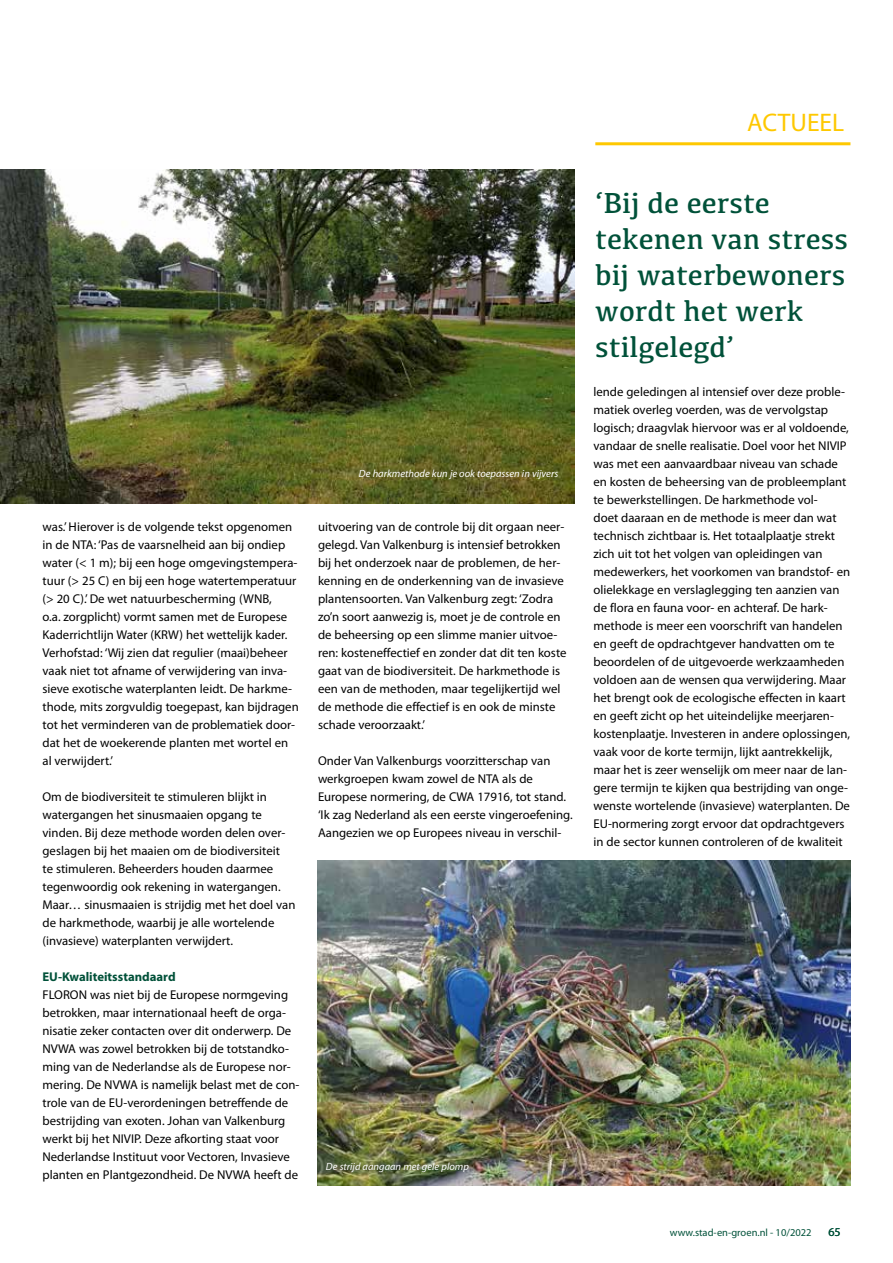
<style>
.page{position:relative;width:893px;height:1263px;background:#fff}
.page>*{position:absolute;margin:0;border:0;box-sizing:border-box;transform-origin:0 0}
.t1{font:30px/36px "Kefa";color:#005139}
.t2{font:25.5px "Myriad Pro";color:#fec800}
.t3{font:12.75px/18px "Myriad Pro";color:#000}
.t4{font:700 12.75px "Myriad Pro";color:#005139}
.t5{font:12px "Myriad Pro";color:#005139}
.t6{font:italic 10.5px "Myriad Pro";color:#fff}
.t7{font:10.5px "Myriad Pro";color:#005139}
</style>
<div class="page">
<hr style="left:595px;top:142px;width:255px;height:3px;background:#fec800">
<img style="left:1px;top:169px;width:573px;height:334px">
<img style="left:318px;top:860px;width:532px;height:325px">
<img style="left:0;top:0;width:1px;height:1263px">
<h2 class="t2" style="left:747px;top:107px;width:99px">ACTUEEL</h2>
<p class="t3" style="left:43px;top:518px;width:258px">was.’ Hierover is de volgende tekst opgenomen in de NTA: ‘Pas de vaarsnelheid aan bij ondiep water (&lt; 1 m); bij een hoge omgevingstempera&shy;tuur (&gt; 25 C) en bij een hoge watertemperatuur (&gt; 20 C).’ De wet natuurbescherming (WNB,<br>o.a. zorgplicht) vormt samen met de Europese Kaderrichtlijn Water (KRW) het wettelijk kader.<br>Verhofstad: ‘Wij zien dat regulier (maai)beheer vaak niet tot afname of verwijdering van inva&shy;sieve exotische waterplanten leidt. De harkme&shy;thode, mits zorgvuldig toegepast, kan bijdragen tot het verminderen van de problematiek door&shy;dat het de woekerende planten met wortel en al verwijdert.’</p>
<p class="t3" style="left:43px;top:788px;width:254px">Om de biodiversiteit te stimuleren blijkt in watergangen het sinusmaaien opgang te vinden. Bij deze methode worden delen over&shy;geslagen bij het maaien om de biodiversiteit<br>te stimuleren. Beheerders houden daarmee tegenwoordig ook rekening in watergangen.<br>Maar… sinusmaaien is strijdig met het doel van de harkmethode, waarbij je alle wortelende (invasieve) waterplanten verwijdert.</p>
<p class="t4" style="left:43px;top:968px;width:135px">EU-Kwaliteitsstandaard</p>
<p class="t3" style="left:43px;top:986px;width:259px">FLORON was niet bij de Europese normgeving betrokken, maar internationaal heeft de orga&shy;nisatie zeker contacten over dit onderwerp. De NVWA was zowel betrokken bij de totstandko&shy;ming van de Nederlandse als de Europese nor&shy;mering. De NVWA is namelijk belast met de con&shy;trole van de EU-verordeningen betreffende de bestrijding van exoten. Johan van Valkenburg werkt bij het NIVIP. Deze afkorting staat voor Nederlandse Instituut voor Vectoren, Invasieve planten en Plantgezondheid. De NVWA heeft de</p>
<p class="t6" style="left:359px;top:467px;width:201px">De harkmethode kun je ook toepassen in vijvers</p>
<p class="t3" style="left:318px;top:518px;width:250px">uitvoering van de controle bij dit orgaan neer&shy;gelegd. Van Valkenburg is intensief betrokken bij het onderzoek naar de problemen, de her&shy;kenning en de onderkenning van de invasieve plantensoorten. Van Valkenburg zegt: ‘Zodra zo’n soort aanwezig is, moet je de controle en de beheersing op een slimme manier uitvoe&shy;ren: kosteneffectief en zonder dat dit ten koste gaat van de biodiversiteit. De harkmethode is een van de methoden, maar tegelijkertijd wel de methode die effectief is en ook de minste schade veroorzaakt.’</p>
<p class="t3" style="left:318px;top:752px;width:256px">Onder Van Valkenburgs voorzitterschap van werkgroepen kwam zowel de NTA als de Europese normering, de CWA 17916, tot stand. ‘Ik zag Nederland als een eerste vingeroefening.<br>Aangezien we op Europees niveau in verschil-</p>
<p class="t6" style="left:326px;top:1160px;width:144px">De strijd aangaan met gele plomp</p>
<h1 class="t1" style="left:595px;top:184px;width:254px">‘Bij de eerste tekenen van stress bij waterbewoners wordt het werk stilgelegd’</h1>
<p class="t3" style="left:593px;top:383px;width:258px">lende geledingen al intensief over deze proble&shy;matiek overleg voerden, was de vervolgstap logisch; draagvlak hiervoor was er al voldoende, vandaar de snelle realisatie. Doel voor het NIVIP was met een aanvaardbaar niveau van schade en kosten de beheersing van de probleemplant te bewerkstellingen. De harkmethode vol-<br>doet daaraan en de methode is meer dan wat technisch zichtbaar is. Het totaalplaatje strekt zich uit tot het volgen van opleidingen van medewerkers, het voorkomen van brandstof- en olielekkage en verslaglegging ten aanzien van de flora en fauna voor- en achteraf. De hark&shy;methode is meer een voorschrift van handelen en geeft de opdrachtgever handvatten om te beoordelen of de uitgevoerde werkzaamheden voldoen aan de wensen qua verwijdering. Maar het brengt ook de ecologische effecten in kaart en geeft zicht op het uiteindelijke meerjaren&shy;kostenplaatje. Investeren in andere oplossingen, vaak voor de korte termijn, lijkt aantrekkelijk, maar het is zeer wenselijk om meer naar de lan&shy;gere termijn te kijken qua bestrijding van onge&shy;wenste wortelende (invasieve) waterplanten. De EU-normering zorgt ervoor dat opdrachtgevers in de sector kunnen controleren of de kwaliteit</p>
<p class="t7" style="left:670px;top:1226px;width:143px">www.stad-en-groen.nl - 10/2022</p>
<p class="t5" style="left:828px;top:1224px;width:14px">65</p>
</div>
